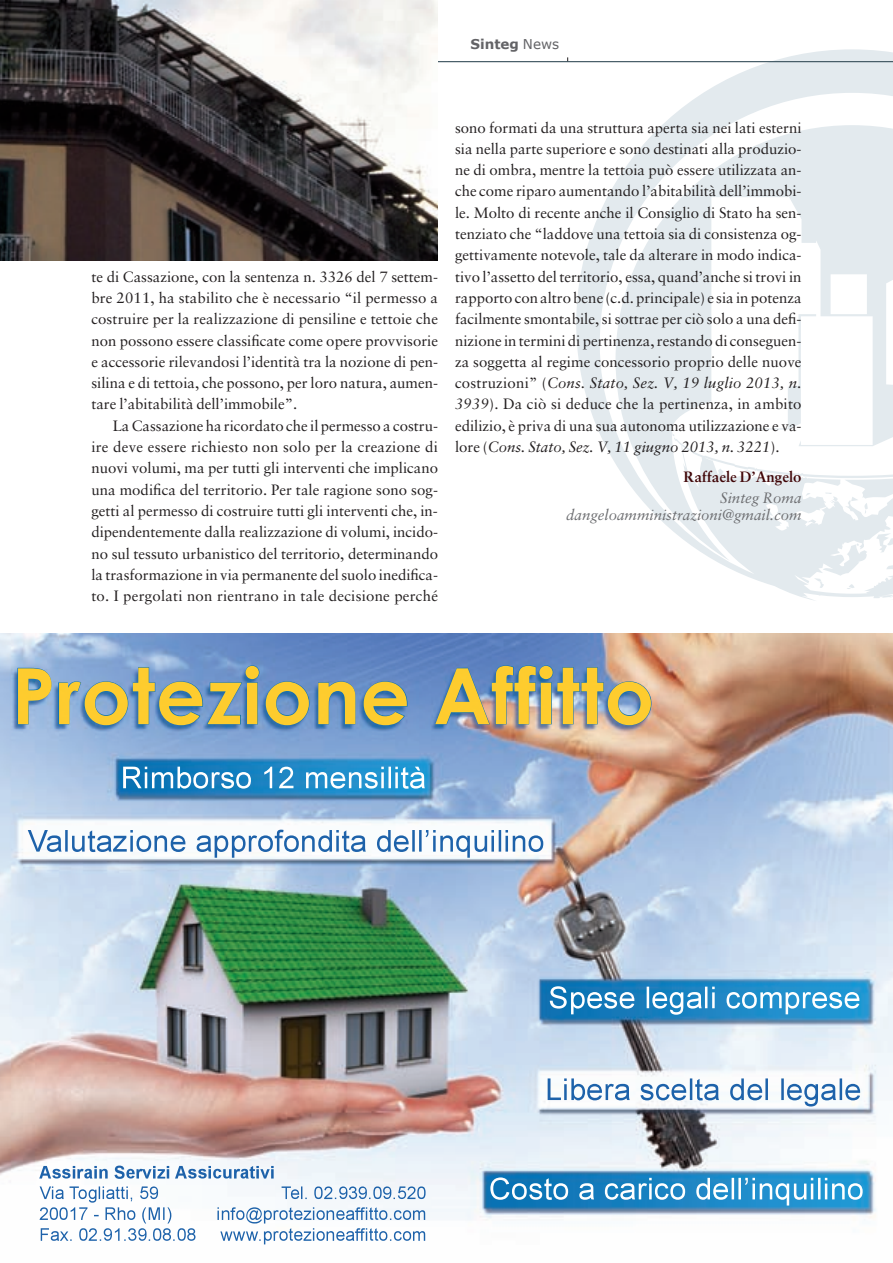
<style>
.page{position:relative;width:893px;height:1263px;background:#fff}
.page>*{position:absolute;margin:0;border:0;box-sizing:border-box;transform-origin:0 0}
.t1{font:15px/21.3px "Sabon";color:#231f20;text-align:justify}
.t2{font:italic 15px/16.5px "Sabon";color:#6c6d70;text-align:right}
.t3{font:700 15px "Sabon";color:#3f0406}
.t4{font:700 13.5px "Verdana";color:#636366}
.s1{font-weight:400}
.s2{font-style:italic}
</style>
<div class="page">
<svg style="left:576px;top:49px;width:317px;height:551px"></svg>
<hr style="left:21px;top:61px;width:872px;height:1px;background:#38505b">
<img style="left:0;top:0;width:438px;height:260px">
<img style="left:0;top:634px;width:893px;height:611px">
<img style="left:513px;top:681px;width:138px;height:44px">
<img style="left:18px;top:666px;width:495px;height:59px">
<img style="left:28px;top:830px;width:134px;height:22px">
<img style="left:550px;top:986px;width:117px;height:28px">
<img style="left:548px;top:1078px;width:121px;height:22px">
<img style="left:39px;top:1165px;width:86px;height:14px">
<img style="left:282px;top:1186px;width:85px;height:13px">
<img style="left:490px;top:1177px;width:104px;height:23px">
<img style="left:123px;top:767px;width:128px;height:22px">
<p class="t4" style="left:471px;top:35px;width:90px">Sinteg <span class="s1">News</span></p>
<p class="t1" style="left:91px;top:267px;width:348px">te di Cassazione, con la sentenza n. 3326 del 7 settem&shy;bre 2011, ha stabilito che è necessario “il permesso a costruire per la realizzazione di pensiline e tettoie che non possono essere classificate come opere provvisorie e accessorie rilevandosi l’identità tra la nozione di pen&shy;silina e di tettoia, che possono, per loro natura, aumen&shy;tare l’abitabilità dell’immobile”.</p>
<p class="t1" style="left:91px;top:416px;width:348px;text-indent:21px">La Cassazione ha ricordato che il permesso a costru&shy;ire deve essere richiesto non solo per la creazione di nuovi volumi, ma per tutti gli interventi che implicano una modifica del territorio. Per tale ragione sono sog&shy;getti al permesso di costruire tutti gli interventi che, in&shy;dipendentemente dalla realizzazione di volumi, incido&shy;no sul tessuto urbanistico del territorio, determinando la trasformazione in via permanente del suolo inedifica&shy;to. I pergolati non rientrano in tale decisione perché</p>
<p class="t1" style="left:455px;top:118px;width:348px">sono formati da una struttura aperta sia nei lati esterni sia nella parte superiore e sono destinati alla produzio&shy;ne di ombra, mentre la tettoia può essere utilizzata an&shy;che come riparo aumentando l’abitabilità dell’immobi&shy;le. Molto di recente anche il Consiglio di Stato ha sen&shy;tenziato che “laddove una tettoia sia di consistenza og&shy;gettivamente notevole, tale da alterare in modo indica&shy;tivo l’assetto del territorio, essa, quand’anche si trovi in rapporto con altro bene (c.d. principale) e sia in potenza facilmente smontabile, si sottrae per ciò solo a una defi&shy;nizione in termini di pertinenza, restando di conseguen&shy;za soggetta al regime concessorio proprio delle nuove costruzioni” (<span class="s2">Cons. Stato, Sez. V, 19 luglio 2013, n.<br>3939</span>). Da ciò si deduce che la pertinenza, in ambito edilizio, è priva di una sua autonoma utilizzazione e va&shy;lore (<span class="s2">Cons. Stato, Sez. V, 11 giugno 2013, n. 3221</span>).</p>
<p class="t3" style="left:684px;top:470px;width:119px">Raffaele D’Angelo</p>
<p class="t2" style="left:566px;top:491px;width:237px">Sinteg Roma dangeloamministrazioni@gmail.com</p>
</div>
